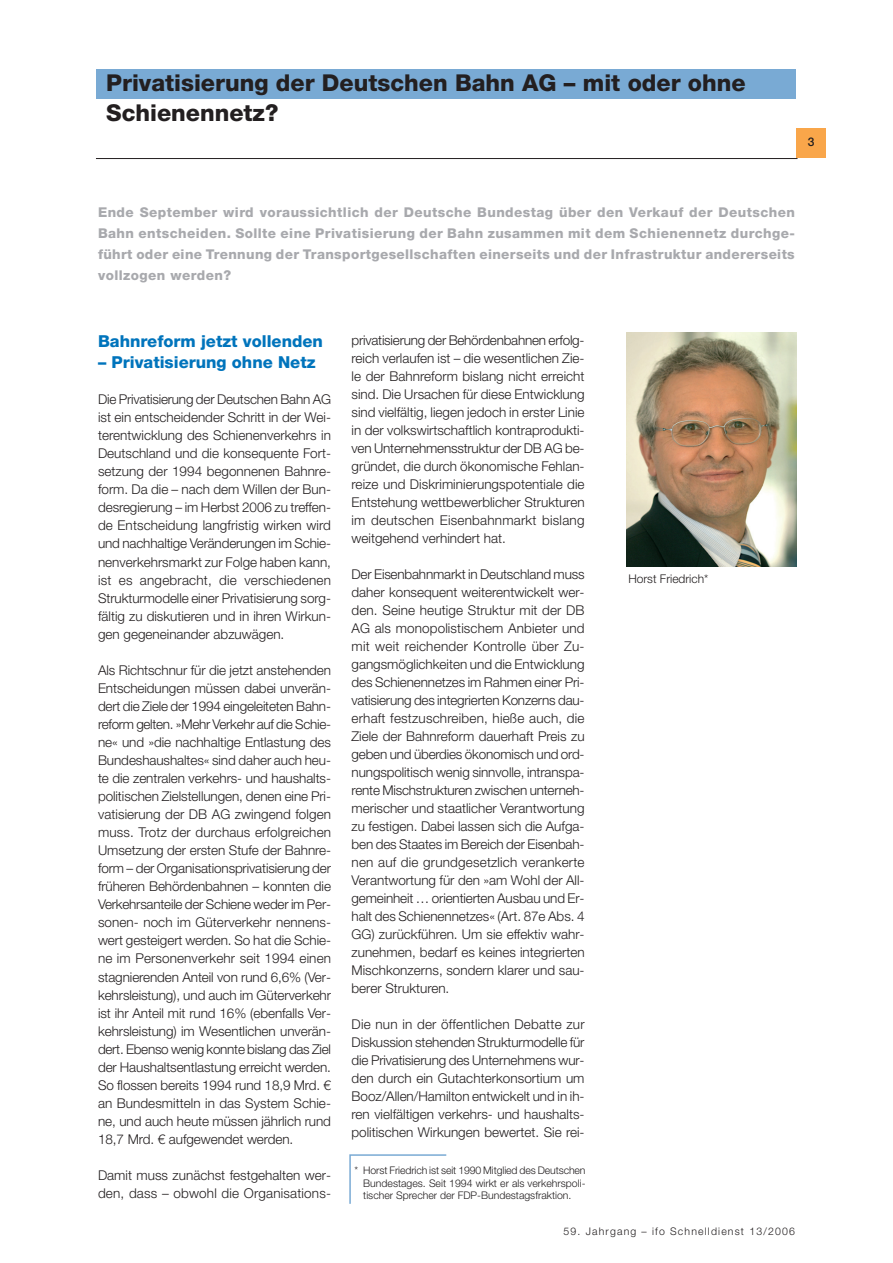
<style>
.page{position:relative;width:893px;height:1263px;background:#fff}
.page>*{position:absolute;margin:0;border:0;box-sizing:border-box;transform-origin:0 0}
.t1{font:800 23.25px "Helvetica Neue LT Std";color:#231f20}
.t2{font:800 16.5px "Helvetica Neue LT Std";color:#0074bc}
.t3{font:300 13.5px/18px "Helvetica Neue LT Std";color:#231f20;text-align:justify}
.t4{font:800 13.5px/21px "Helvetica Neue LT Std";letter-spacing:.03em;color:#a8a9ad;text-align:justify}
.t5{font:300 12px "Helvetica Neue LT Std";color:#231f20}
.t6{font:500 12px "Helvetica Neue LT Std";color:#231f20}
.t7{font:300 10.5px/12.8px "Helvetica Neue LT Std";color:#231f20;text-align:justify}
.t8{font:300 10.5px "Helvetica Neue LT Std";letter-spacing:.11em;color:#231f20}
</style>
<div class="page">
<hr style="left:96px;top:158px;width:701px;height:1px;background:#231f20">
<div style="left:796px;top:128px;width:30px;height:30px;background:#f9a64a"></div>
<div style="left:97px;top:69px;width:699px;height:29px;background:#79aad4"></div>
<img style="left:626px;top:333px;width:170px;height:234px">
<svg style="left:349px;top:1154px;width:98px;height:50px"></svg>
<h1 class="t1" style="left:106px;top:74px;width:641px">Privatisierung der Deutschen Bahn AG – mit oder ohne</h1>
<h1 class="t1" style="left:106px;top:104px;width:174px">Schienennetz?</h1>
<p class="t6" style="left:808px;top:137px;width:8px">3</p>
<p class="t4" style="left:98px;top:203px;width:698px">Ende September wird voraussichtlich der Deutsche Bundestag über den Verkauf der Deutschen Bahn entscheiden. Sollte eine Privatisierung der Bahn zusammen mit dem Schienennetz durchge&shy;führt oder eine Trennung der Transportgesellschaften einerseits und der Infrastruktur andererseits vollzogen werden?</p>
<p class="t2" style="left:98px;top:335px;width:226px">Bahnreform jetzt vollenden</p>
<p class="t2" style="left:98px;top:356px;width:219px">– Privatisierung ohne Netz</p>
<p class="t3" style="left:98px;top:392px;width:235px">Die Privatisierung der Deutschen Bahn AG ist ein entscheidender Schritt in der Wei&shy;terentwicklung des Schienenverkehrs in Deutschland und die konsequente Fort&shy;setzung der 1994 begonnenen Bahnre&shy;form. Da die – nach dem Willen der Bun&shy;desregierung – im Herbst 2006 zu treffen&shy;de Entscheidung langfristig wirken wird und nachhaltige Veränderungen im Schie&shy;nenverkehrsmarkt zur Folge haben kann, ist es angebracht, die verschiedenen Strukturmodelle einer Privatisierung sorg&shy;fältig zu diskutieren und in ihren Wirkun&shy;gen gegeneinander abzuwägen.</p>
<p class="t3" style="left:98px;top:662px;width:235px">Als Richtschnur für die jetzt anstehenden Entscheidungen müssen dabei unverän&shy;dert die Ziele der 1994 eingeleiteten Bahn&shy;reform gelten. »Mehr Verkehr auf die Schie&shy;ne« und »die nachhaltige Entlastung des Bundeshaushaltes« sind daher auch heu&shy;te die zentralen verkehrs- und haushalts&shy;politischen Zielstellungen, denen eine Pri&shy;vatisierung der DB AG zwingend folgen muss. Trotz der durchaus erfolgreichen Umsetzung der ersten Stufe der Bahnre&shy;form – der Organisationsprivatisierung der früheren Behördenbahnen – konnten die Verkehrsanteile der Schiene weder im Per&shy;sonen- noch im Güterverkehr nennens&shy;wert gesteigert werden. So hat die Schie&shy;ne im Personenverkehr seit 1994 einen stagnierenden Anteil von rund 6,6% (Ver&shy;kehrsleistung), und auch im Güterverkehr ist ihr Anteil mit rund 16% (ebenfalls Ver&shy;kehrsleistung) im Wesentlichen unverän&shy;dert. Ebenso wenig konnte bislang das Ziel der Haushaltsentlastung erreicht werden.<br>So flossen bereits 1994 rund 18,9 Mrd. € an Bundesmitteln in das System Schie&shy;ne, und auch heute müssen jährlich rund 18,7 Mrd. € aufgewendet werden.</p>
<p class="t3" style="left:98px;top:1167px;width:235px">Damit muss zunächst festgehalten wer&shy;den, dass – obwohl die Organisations-</p>
<p class="t3" style="left:352px;top:332px;width:235px">privatisierung der Behördenbahnen erfolg&shy;reich verlaufen ist – die wesentlichen Zie&shy;le der Bahnreform bislang nicht erreicht sind. Die Ursachen für diese Entwicklung sind vielfältig, liegen jedoch in erster Linie in der volkswirtschaftlich kontraprodukti&shy;ven Unternehmensstruktur der DB AG be&shy;gründet, die durch ökonomische Fehlan&shy;reize und Diskriminierungspotentiale die Entstehung wettbewerblicher Strukturen im deutschen Eisenbahnmarkt bislang weitgehend verhindert hat.</p>
<p class="t3" style="left:352px;top:566px;width:235px">Der Eisenbahnmarkt in Deutschland muss daher konsequent weiterentwickelt wer&shy;den. Seine heutige Struktur mit der DB AG als monopolistischem Anbieter und mit weit reichender Kontrolle über Zu&shy;gangsmöglichkeiten und die Entwicklung des Schienennetzes im Rahmen einer Pri&shy;vatisierung des integrierten Konzerns dau&shy;erhaft festzuschreiben, hieße auch, die Ziele der Bahnreform dauerhaft Preis zu geben und überdies ökonomisch und ord&shy;nungspolitisch wenig sinnvolle, intranspa&shy;rente Mischstrukturen zwischen unterneh&shy;merischer und staatlicher Verantwortung zu festigen. Dabei lassen sich die Aufga&shy;ben des Staates im Bereich der Eisenbah&shy;nen auf die grundgesetzlich verankerte Verantwortung für den »am Wohl der All&shy;gemeinheit … orientierten Ausbau und Er&shy;halt des Schienennetzes« (Art. 87e Abs. 4<br>GG) zurückführen. Um sie effektiv wahr&shy;zunehmen, bedarf es keines integrierten Mischkonzerns, sondern klarer und sau&shy;berer Strukturen.</p>
<p class="t3" style="left:352px;top:1016px;width:234px">Die nun in der öffentlichen Debatte zur Diskussion stehenden Strukturmodelle für die Privatisierung des Unternehmens wur&shy;den durch ein Gutachterkonsortium um Booz/Allen/Hamilton entwickelt und in ih&shy;ren vielfältigen verkehrs- und haushalts&shy;politischen Wirkungen bewertet. Sie rei-</p>
<p class="t7" style="left:363px;top:1165px;width:224px;text-indent:-9px">* Horst Friedrich ist seit 1990 Mitglied des Deutschen Bundestages. Seit 1994 wirkt er als verkehrspoli&shy;tischer Sprecher der FDP-Bundestagsfraktion.</p>
<p class="t5" style="left:628px;top:574px;width:81px">Horst Friedrich*</p>
<p class="t8" style="left:564px;top:1228px;width:233px">59. Jahrgang – ifo Schnelldienst 13/2006</p>
</div>
